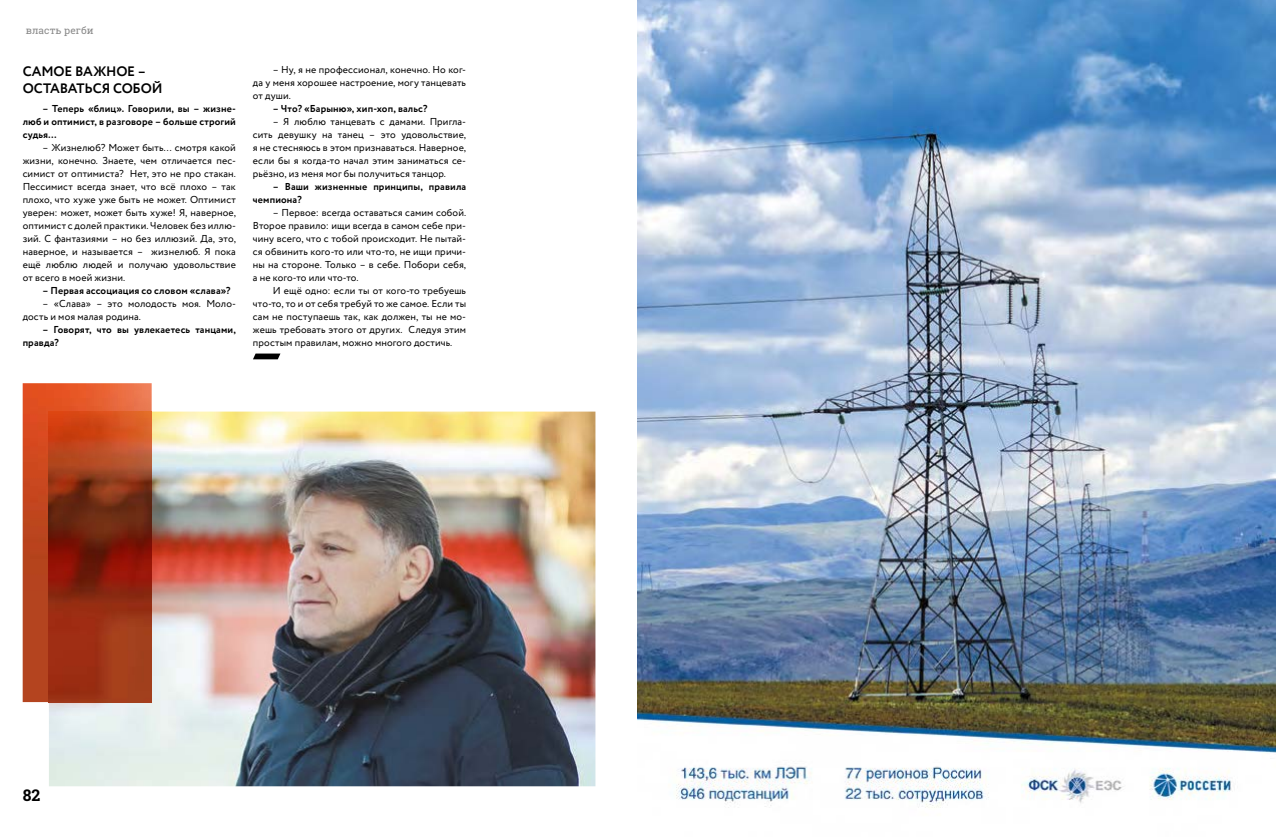
<style>
.page{position:relative;width:1276px;height:837px;background:#fff}
.page>*{position:absolute;margin:0;border:0;box-sizing:border-box;transform-origin:0 0}
.t1{font:700 16px "Roboto Slab";color:#000}
.t2{font:700 13.6px/16.4px "Circe";letter-spacing:-.02em;color:#000}
.t3{font:10px/13px "Circe";letter-spacing:.01em;color:#000;text-align:justify}
.t4{font:700 10px/13px "Circe";letter-spacing:.015em;color:#000}
.t5{font:10px "Roboto Slab";letter-spacing:.01em;color:#878787}
</style>
<div class="page">
<img style="left:49px;top:411px;width:546px;height:375px">
<img style="left:23px;top:383px;width:129px;height:318px">
<img style="left:49px;top:411px;width:103px;height:290px">
<svg style="left:253px;top:353px;width:27px;height:6px"></svg>
<img style="left:638px;top:0;width:638px;height:808px">
<p class="t5" style="left:26px;top:24px;width:69px">власть регби</p>
<h2 class="t2" style="left:23px;top:64px;width:141px">САМОЕ ВАЖНОЕ –<br>ОСТАВАТЬСЯ СОБОЙ</h2>
<p class="t4" style="left:23px;top:103px;width:215px;text-align:justify;text-indent:20px">– Теперь «блиц». Говорили, вы – жизне&shy;люб и оптимист, в разговоре – больше строгий судья…</p>
<p class="t3" style="left:23px;top:141px;width:215px;text-indent:20px">– Жизнелюб? Может быть… смотря какой жизни, конечно. Знаете, чем отличается пес&shy;симист от оптимиста? Нет, это не про стакан.<br>Пессимист всегда знает, что всё плохо – так плохо, что хуже уже быть не может. Оптимист уверен: может, может быть хуже! Я, наверное, оптимист с долей практики. Человек без иллю&shy;зий. С фантазиями – но без иллюзий. Да, это, наверное, и называется – жизнелюб. Я пока ещё люблю людей и получаю удовольствие от всего в моей жизни.</p>
<p class="t4" style="left:43px;top:285px;width:190px">– Первая ассоциация со словом «слава»?</p>
<p class="t3" style="left:23px;top:297px;width:215px;text-indent:20px">– «Слава» – это молодость моя. Моло&shy;дость и моя малая родина.</p>
<p class="t4" style="left:23px;top:324px;width:215px;text-indent:20px">– Говорят, что вы увлекаетесь танцами, правда?</p>
<p class="t3" style="left:253px;top:63px;width:215px;text-indent:20px">– Ну, я не профессионал, конечно. Но ког&shy;да у меня хорошее настроение, могу танцевать от души.</p>
<p class="t4" style="left:273px;top:103px;width:156px">– Что? «Барыню», хип-хоп, вальс?</p>
<p class="t3" style="left:253px;top:115px;width:215px;text-indent:20px">– Я люблю танцевать с дамами. Пригла&shy;сить девушку на танец – это удовольствие, я не стесняюсь в этом признаваться. Наверное, если бы я когда-то начал этим заниматься се&shy;рьёзно, из меня мог бы получиться танцор.</p>
<p class="t4" style="left:253px;top:181px;width:215px;text-indent:20px">– Ваши жизненные принципы, правила чемпиона?</p>
<p class="t3" style="left:253px;top:206px;width:215px;text-indent:20px">– Первое: всегда оставаться самим собой.<br>Второе правило: ищи всегда в самом себе при&shy;чину всего, что с тобой происходит. Не пытай&shy;ся обвинить кого-то или что-то, не ищи причи&shy;ны на стороне. Только – в себе. Побори себя, а не кого-то или что-то.</p>
<p class="t3" style="left:253px;top:284px;width:215px;text-indent:20px">И ещё одно: если ты от кого-то требуешь что-то, то и от себя требуй то же самое. Если ты сам не поступаешь так, как должен, ты не мо&shy;жешь требовать этого от других. Следуя этим простым правилам, можно многого достичь.</p>
<h1 class="t1" style="left:23px;top:783px;width:19px">82</h1>
</div>
